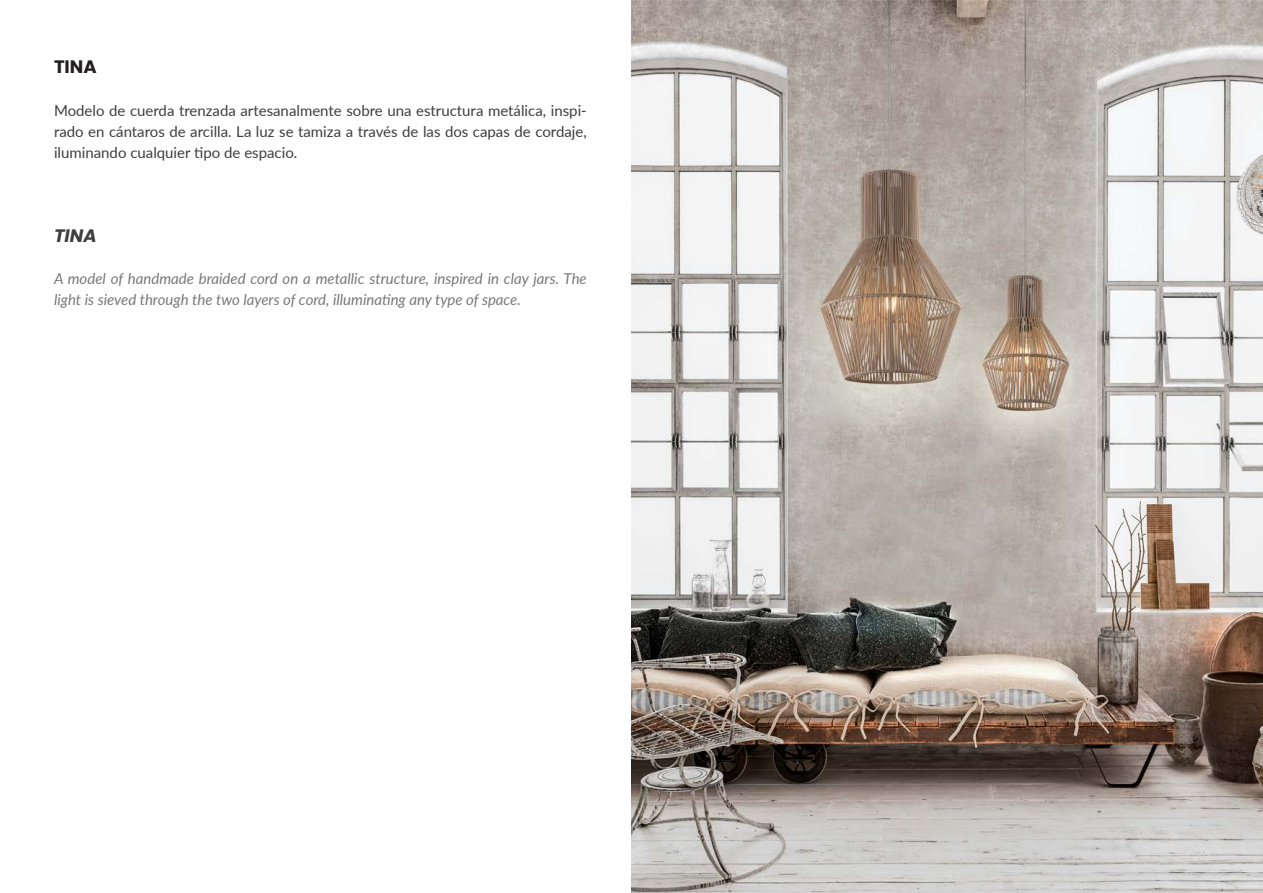
<style>
.page{position:relative;width:1263px;height:893px;background:#fff}
.page>*{position:absolute;margin:0;border:0;box-sizing:border-box;transform-origin:0 0}
.t1{font:700 18px "Poppins";color:#231f20}
.t2{font:italic 700 18px "Poppins";color:#3e3e3f}
.t3{font:15px/21px "Lato";color:#3e3e3f;text-align:justify}
.t4{font:italic 15px/21px "Lato";color:#787878}
</style>
<div class="page">
<img style="left:631px;top:0;width:632px;height:893px">
<p class="t1" style="left:54px;top:56px;width:44px">TINA</p>
<p class="t3" style="left:54px;top:99px;width:534px">Modelo de cuerda trenzada artesanalmente sobre una estructura metálica, inspi&shy;rado en cántaros de arcilla. La luz se tamiza a través de las dos capas de cordaje, iluminando cualquier tipo de espacio.</p>
<p class="t2" style="left:54px;top:225px;width:44px">TINA</p>
<p class="t4" style="left:54px;top:267px;width:534px">A model of handmade braided cord on a metallic structure, inspired in clay jars. The light is sieved through the two layers of cord, illuminating any type of space.</p>
</div>
